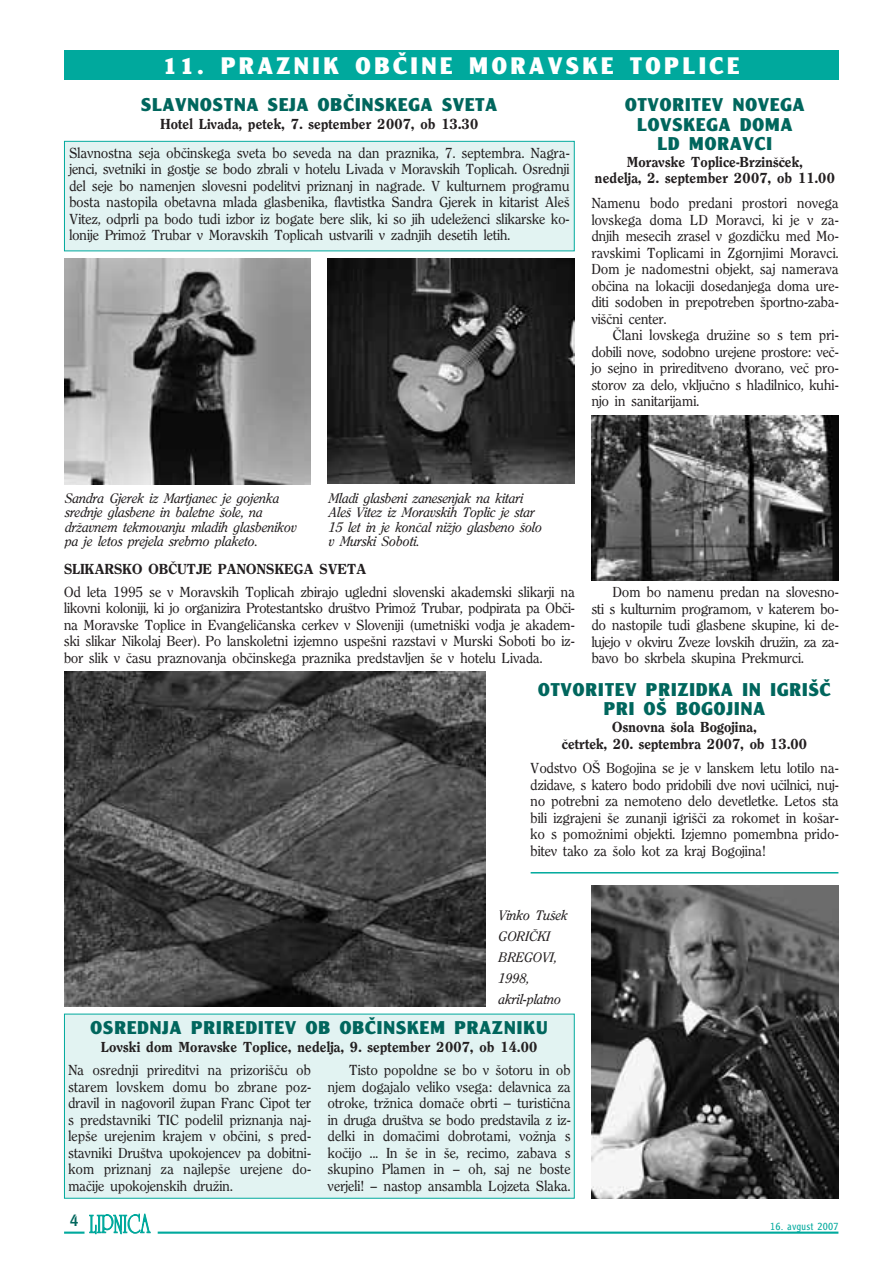
<style>
.page{position:relative;width:894px;height:1263px;background:#fff}
.page>*{position:absolute;margin:0;border:0;box-sizing:border-box;transform-origin:0 0}
.t1{font:23.25px "Clearface Goth UB";letter-spacing:.12em;color:#fff}
.t2{font:18px/19.5px "Clearface Goth UB";letter-spacing:.02em;color:#00665d;text-align:center}
.t3{font:16.5px "Clearface Goth N";color:#00665d}
.t4{font:14.25px/16.5px "Clearface N";letter-spacing:.02em;color:#231f20;text-align:justify}
.t5{font:14.25px/16.5px "Clearface B";letter-spacing:.02em;color:#231f20;text-align:center}
.t6{font:13.5px/14.2px "Clearface NI";letter-spacing:.02em;color:#231f20}
.t7{font:10.5px "Clearface Goth L";letter-spacing:.02em;color:#00a99d}
.s1{font-family:"Syntax N"}
</style>
<div class="page">
<div style="left:65px;top:1014px;width:509px;height:183px;background:#e2f3f2"></div>
<div style="left:64px;top:50px;width:774px;height:30px;background:#00a99d"></div>
<hr style="left:158px;top:1231px;width:680px;height:2px;background:#00a99d">
<hr style="left:64px;top:1231px;width:20px;height:2px;background:#00a99d">
<svg style="left:89px;top:1214px;width:61px;height:20px"></svg>
<div style="left:65px;top:142px;width:509px;height:108px;background:#e2f3f2"></div>
<div style="left:64px;top:141px;width:510px;height:110px;border:1px solid #00a99d"></div>
<img style="left:64px;top:258px;width:247px;height:226px">
<img style="left:328px;top:258px;width:246px;height:225px">
<img style="left:64px;top:672px;width:422px;height:335px">
<img style="left:591px;top:415px;width:247px;height:165px">
<img style="left:591px;top:885px;width:247px;height:313px">
<hr style="left:530px;top:872px;width:308px;height:1px;background:#00a99d">
<h1 class="t1" style="left:163px;top:57px;width:578px">11. PRAZNIK OBŒINE MORAVSKE TOPLICE</h1>
<p class="t2" style="left:141px;top:97px;width:358px">SLAVNOSTNA SEJA OBŒINSKEGA SVETA</p>
<p class="t5" style="left:160px;top:117px;width:319px">Hotel Livada, petek, 7. september 2007, ob 13.30</p>
<p class="t4" style="left:69px;top:145px;width:501px">Slavnostna seja obœinskega sveta bo seveda na dan praznika, 7. septembra. Nagra&shy;jenci, svetniki in gostje se bodo zbrali v hotelu Livada v Moravskih Toplicah. Osrednji del seje bo namenjen slovesni podelitvi priznanj in nagrade. V kulturnem programu bosta nastopila obetavna mlada glasbenika, flavtistka Sandra Gjerek in kitarist Aleø Vitez, odprli pa bodo tudi izbor iz bogate bere slik, ki so jih udeleæenci slikarske ko&shy;lonije Primoæ Trubar v Moravskih Toplicah ustvarili v zadnjih desetih letih.</p>
<p class="t2" style="left:624px;top:97px;width:182px">OTVORITEV NOVEGA<br>LOVSKEGA DOMA<br>LD MORAVCI</p>
<p class="t5" style="left:595px;top:154px;width:241px">Moravske Toplice-Brzinøœek,<br>nedelja, 2. september 2007, ob 11.00</p>
<p class="t4" style="left:591px;top:195px;width:248px">Namenu bodo predani prostori novega lovskega doma LD Moravci, ki je v za&shy;dnjih mesecih zrasel v gozdiœku med Mo&shy;ravskimi Toplicami in Zgornjimi Moravci.<br>Dom je nadomestni objekt, saj namerava obœina na lokaciji dosedanjega doma ure&shy;diti sodoben in prepotreben øportno-zaba&shy;viøœni center.</p>
<p class="t4" style="left:591px;top:327px;width:248px;text-indent:21px">Œlani lovskega druæine so s tem pri&shy;dobili nove, sodobno urejene prostore: veœ&shy;jo sejno in prireditveno dvorano, veœ pro&shy;storov za delo, vkljuœno s hladilnico, kuhi&shy;njo in sanitarijami.</p>
<p class="t6" style="left:64px;top:492px;width:233px">Sandra Gjerek iz Martjanec je gojenka srednje glasbene in baletne øole, na dræavnem tekmovanju mladih glasbenikov pa je letos prejela srebrno plaketo.</p>
<p class="t6" style="left:328px;top:492px;width:214px">Mladi glasbeni zanesenjak na kitari<br>Aleø Vitez iz Moravskih Toplic je star<br>15 let in je konœal niæjo glasbeno øolo v Murski Soboti.</p>
<p class="t5" style="left:64px;top:561px;width:303px">SLIKARSKO OBŒUTJE PANONSKEGA SVETA</p>
<p class="t4" style="left:64px;top:584px;width:512px">Od leta 1995 se v Moravskih Toplicah zbirajo ugledni slovenski akademski slikarji na likovni koloniji, ki jo organizira Protestantsko druøtvo Primoæ Trubar, podpirata pa Obœi&shy;na Moravske Toplice in Evangeliœanska cerkev v Sloveniji (umetniøki vodja je akadem&shy;ski slikar Nikolaj Beer). Po lanskoletni izjemno uspeøni razstavi v Murski Soboti bo iz&shy;bor slik v œasu praznovanja obœinskega praznika predstavljen øe v hotelu Livada.</p>
<p class="t4" style="left:591px;top:585px;width:248px;text-indent:21px">Dom bo namenu predan na slovesno&shy;sti s kulturnim programom, v katerem bo&shy;do nastopile tudi glasbene skupine, ki de&shy;lujejo v okviru Zveze lovskih druæin, za za&shy;bavo bo skrbela skupina Prekmurci.</p>
<p class="t2" style="left:538px;top:681px;width:294px">OTVORITEV PRIZIDKA IN IGRIØŒ<br>PRI OØ BOGOJINA</p>
<p class="t5" style="left:562px;top:719px;width:246px">Osnovna øola Bogojina,<br>œetrtek, 20. septembra 2007, ob 13.00</p>
<p class="t4" style="left:530px;top:760px;width:309px">Vodstvo OØ Bogojina se je v lanskem letu lotilo na&shy;dzidave, s katero bodo pridobili dve novi uœilnici, nuj&shy;no potrebni za nemoteno delo devetletke. Letos sta bili izgrajeni øe zunanji igriøœi za rokomet in koøar&shy;ko s pomoænimi objekti. Izjemno pomembna prido&shy;bitev tako za øolo kot za kraj Bogojina!</p>
<p class="t6" style="left:497px;top:905px;width:70px;line-height:21px">Vinko Tuøek<br>GORIŒKI<br>BREGOVI,<br>1998, akril-platno</p>
<p class="t2" style="left:90px;top:1019px;width:459px">OSREDNJA PRIREDITEV OB OBŒINSKEM PRAZNIKU</p>
<p class="t5" style="left:101px;top:1039px;width:437px">Lovski dom Moravske Toplice, nedelja, 9. september 2007, ob 14.00</p>
<p class="t4" style="left:68px;top:1062px;width:244px">Na osrednji prireditvi na prizoriøœu ob starem lovskem domu bo zbrane poz&shy;dravil in nagovoril æupan Franc Cipot ter s pred stavniki TIC podelil priznanja naj&shy;lepøe urejenim krajem v obœini, s pred&shy;stavniki Druøtva upokojencev pa dobitni&shy;kom priznanj za najlepøe urejene do&shy;maœije upokojenskih druæin.</p>
<p class="t4" style="left:328px;top:1062px;width:244px;text-indent:21px">Tisto popoldne se bo v øotoru in ob njem dogajalo veliko vsega: delavnica za otroke, trænica domaœe obrti <span class="s1">–</span> turistiœna in druga druøtva se bodo predstavila z iz&shy;delki in domaœimi dobrotami, voænja s koœijo ... In øe in øe, recimo, zabava s skupino Plamen in – oh, saj ne boste verjeli! – nastop ansambla Lojzeta Slaka.</p>
<p class="t3" style="left:70px;top:1213px;width:10px">4</p>
<p class="t7" style="left:770px;top:1222px;width:70px">16. avgust 2007</p>
</div>
